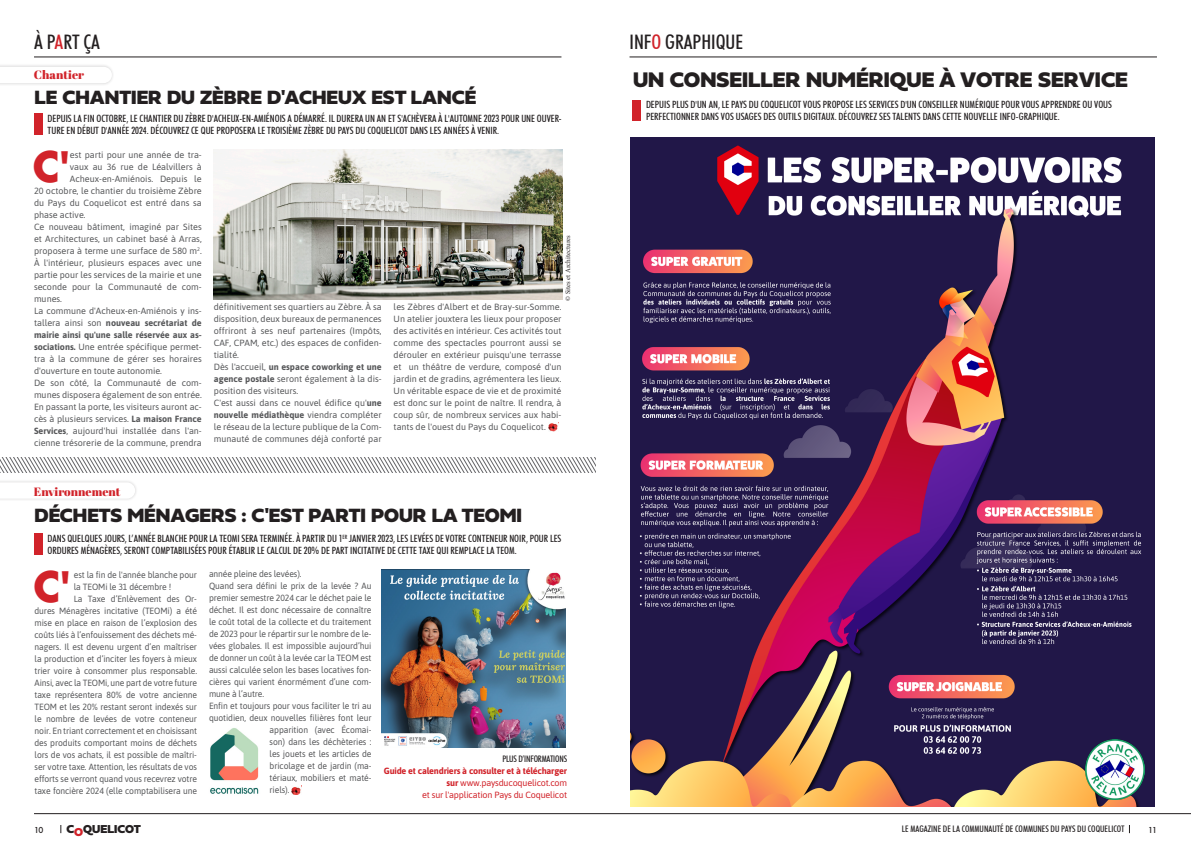
<style>
.page{position:relative;width:1191px;height:842px;background:#fff}
.page>*{position:absolute;margin:0;border:0;box-sizing:border-box;transform-origin:0 0}
.t1{font:700 40.8px "Futura";color:#d1232a}
.t2{font:22px "Fieldwork Geo Black";color:#231f20}
.t3{font:20px "Fieldwork Geo Black";color:#231f20}
.t4{font:500 condensed 20px "Futura BT";color:#231f20}
.t5{font:12px "Abril Fatface";color:#d1232a}
.t6{font:12px "Fieldwork Geo Black";color:#231f20}
.t7{font:500 condensed 10px/12px "Futura BT";color:#231f20}
.t8{font:9px/12px "Asap";color:#57585a;text-align:justify}
.t9{font:9px/12px "Asap";color:#57585a;text-align:justify;scale:.95 1}
.t10{font:700 9px/12px "Asap";letter-spacing:-.02em;color:#d1232a;text-align:right}
.t11{font:500 condensed 9px "Futura BT";color:#231f20}
.t12{font:9px "Asap";letter-spacing:-.02em;color:#d1232a}
.t13{font:500 condensed 9px "Futura BT";letter-spacing:-.02em;color:#231f20}
.t14{font:500 8px "Futura";color:#231f20}
.t15{font:7px "Minion Pro";letter-spacing:-.005em;color:#231f20}
.s1{color:#d1232a}
.s2{font-weight:700}
.s3{font-weight:400}
</style>
<div class="page">
<div style="left:0;top:64px;width:115px;height:22px;background:#231f20;opacity:.2"></div>
<svg style="left:0;top:67px;width:112px;height:16px"></svg>
<div style="left:0;top:479px;width:138px;height:22px;background:#f2f1f1"></div>
<svg style="left:0;top:482px;width:135px;height:17px"></svg>
<hr style="left:34px;top:57px;width:527px;height:1px;background:#231f20">
<hr style="left:629px;top:57px;width:528px;height:1px;background:#231f20">
<img style="left:210px;top:787px;width:49px;height:7px">
<svg style="left:292px;top:787px;width:9px;height:7px"></svg>
<svg style="left:0;top:457px;width:595px;height:16px"></svg>
<div style="left:35px;top:533px;width:8px;height:22px;background:#d1232a"></div>
<svg style="left:548px;top:423px;width:10px;height:8px"></svg>
<hr style="left:34px;top:813px;width:1157px;height:1px;background:#231f20">
<div style="left:35px;top:114px;width:8px;height:21px;background:#d1232a"></div>
<img style="left:382px;top:570px;width:184px;height:177px">
<img style="left:630px;top:137px;width:524px;height:670px">
<div style="left:632px;top:100px;width:8px;height:20px;background:#d1232a"></div>
<img style="left:214px;top:150px;width:348px;height:149px">
<img style="left:210px;top:728px;width:49px;height:53px">
<img style="left:1085px;top:740px;width:59px;height:59px">
<p class="t4" style="left:34px;top:30px;width:67px">À P<span class="s1">A</span>RT ÇA</p>
<p class="t4" style="left:629px;top:30px;width:115px">INF<span class="s1">O</span> GRAPHIQUE</p>
<p class="t5" style="left:34px;top:66px;width:52px">Chantier</p>
<p class="t3" style="left:35px;top:79px;width:443px">LE CHANTIER DU ZÈBRE D'ACHEUX EST LANCÉ</p>
<p class="t7" style="left:48px;top:112px;width:515px">DEPUIS LA FIN OCTOBRE, LE CHANTIER DU ZÈBRE D'ACHEUX-EN-AMIÉNOIS A DÉMARRÉ. IL DURERA UN AN ET S'ACHÈVERA À L'AUTOMNE 2023 POUR UNE OUVER-<br>TURE EN DÉBUT D'ANNÉE 2024. DÉCOUVREZ CE QUE PROPOSERA LE TROISIÈME ZÈBRE DU PAYS DU COQUELICOT DANS LES ANNÉES À VENIR.</p>
<p class="t1" style="left:32px;top:137px;width:39px">C'</p>
<p class="t8" style="left:70px;top:148px;width:133px">est parti pour une année de tra-</p>
<p class="t8" style="left:70px;top:160px;width:133px">vaux au 36 rue de Léalvillers à</p>
<p class="t8" style="left:70px;top:172px;width:133px">Acheux-en-Amiénois. Depuis le</p>
<p class="t8" style="left:34px;top:184px;width:169px">20 octobre, le chantier du troisième Zèbre</p>
<p class="t8" style="left:34px;top:196px;width:169px">du Pays du Coquelicot est entré dans sa</p>
<p class="t8" style="left:34px;top:208px;width:53px">phase active.</p>
<p class="t8" style="left:34px;top:220px;width:169px">Ce nouveau bâtiment, imaginé par Sites et Architectures, un cabinet basé à Arras, proposera à terme une surface de 580 m<sup>2</sup>.<br>À l'intérieur, plusieurs espaces avec une partie pour les services de la mairie et une seconde pour la Communauté de com&shy;munes.</p>
<p class="t8" style="left:34px;top:304px;width:169px">La commune d'Acheux-en-Amiénois y ins&shy;tallera ainsi son <span class="s2">nouveau secrétariat de mairie ainsi qu'une salle réservée aux as&shy;sociations.</span> Une entrée spécifique permet&shy;tra à la commune de gérer ses horaires d'ouverture en toute autonomie.</p>
<p class="t8" style="left:34px;top:376px;width:169px">De son côté, la Communauté de com&shy;munes disposera également de son entrée.<br>En passant la porte, les visiteurs auront ac&shy;cès à plusieurs services. <span class="s2">La maison France Services</span>, aujourd'hui installée dans l'an&shy;cienne trésorerie de la commune, prendra</p>
<p class="t8" style="left:214px;top:301px;width:169px">définitivement ses quartiers au Zèbre. À sa disposition, deux bureaux de permanences offriront à ses neuf partenaires (Impôts, CAF, CPAM, etc.) des espaces de confiden&shy;tialité.</p>
<p class="t8" style="left:214px;top:361px;width:169px">Dès l'accueil, <span class="s2">un espace coworking et une agence postale</span> seront également à la dis&shy;position des visiteurs.</p>
<p class="t8" style="left:214px;top:397px;width:169px">C'est aussi dans ce nouvel édifice qu'<span class="s2">une nouvelle médiathèque</span> viendra compléter le réseau de la lecture publique de la Com&shy;munauté de communes déjà conforté par</p>
<p class="t15" style="left:563px;top:301px;width:67px;rotate:-90deg">© Sites et Architectures</p>
<p class="t8" style="left:394px;top:301px;width:169px">les Zèbres d'Albert et de Bray-sur-Somme.<br>Un atelier jouxtera les lieux pour proposer des activités en intérieur. Ces activités tout comme des spectacles pourront aussi se dérouler en extérieur puisqu'une terrasse et un théâtre de verdure, composé d'un jardin et de gradins, agrémentera les lieux.</p>
<p class="t8" style="left:394px;top:385px;width:169px">Un véritable espace de vie et de proximité est donc sur le point de naître. Il rendra, à coup sûr, de nombreux services aux habi&shy;tants de l'ouest du Pays du Coquelicot.</p>
<p class="t5" style="left:34px;top:483px;width:88px">Environnement</p>
<p class="t3" style="left:35px;top:497px;width:489px">DÉCHETS MÉNAGERS : C'EST PARTI POUR LA TEOMI</p>
<p class="t7" style="left:48px;top:532px;width:515px">DANS QUELQUES JOURS, L’ANNÉE BLANCHE POUR LA TEOMI SERA TERMINÉE. À PARTIR DU 1<sup>ER</sup> JANVIER 2023, LES LEVÉES DE VOTRE CONTENEUR NOIR, POUR LES<br>ORDURES MÉNAGÈRES, SERONT COMPTABILISÉES POUR ÉTABLIR LE CALCUL DE 20% DE PART INCITATIVE DE CETTE TAXE QUI REMPLACE LA TEOM.</p>
<p class="t1" style="left:33px;top:557px;width:39px">C'</p>
<p class="t9" style="left:74px;top:568px;width:131px">est la fin de l'année blanche pour la TEOMi le 31 décembre !</p>
<p class="t9" style="left:209px;top:567px;width:99px">année pleine des levées).</p>
<p class="t9" style="left:209px;top:579px;width:172px">Quand sera défini le prix de la levée ? Au premier semestre 2024 car le déchet paie le déchet. Il est donc nécessaire de connaître le coût total de la collecte et du traitement de 2023 pour le répartir sur le nombre de le&shy;vées globales. Il est impossible aujourd’hui de donner un coût à la levée car la TEOM est aussi calculée selon les bases locatives fon&shy;cières qui varient énormément d’une com&shy;mune à l’autre.</p>
<p class="t9" style="left:209px;top:699px;width:172px">Enfin et toujours pour vous faciliter le tri au</p>
<p class="t9" style="left:209px;top:711px;width:172px">quotidien, deux nouvelles filières font leur</p>
<p class="t9" style="left:270px;top:723px;width:109px">apparition (avec Écomai-</p>
<p class="t9" style="left:270px;top:735px;width:109px">son) dans les déchèteries :</p>
<p class="t9" style="left:270px;top:747px;width:109px">les jouets et les articles de</p>
<p class="t9" style="left:270px;top:759px;width:109px">bricolage et de jardin (ma-</p>
<p class="t9" style="left:270px;top:771px;width:109px">tériaux, mobiliers et maté-</p>
<p class="t9" style="left:270px;top:783px;width:22px">riels).</p>
<p class="t9" style="left:35px;top:592px;width:172px;text-indent:39px">La Taxe d’Enlèvement des Or&shy;dures Ménagères incitative (TEOMi) a été mise en place en raison de l’explosion des coûts liés à l’enfouissement des déchets mé&shy;nagers. Il est devenu urgent d’en maîtriser la production et d’inciter les foyers à mieux trier voire à consommer plus responsable.<br>Ainsi, avec la TEOMi, une part de votre future taxe représentera 80% de votre ancienne TEOM et les 20% restant seront indexés sur le nombre de levées de votre conteneur noir. En triant correctement et en choisissant des produits comportant moins de déchets lors de vos achats, il est possible de maîtri&shy;ser votre taxe. Attention, les résultats de vos efforts se verront quand vous recevrez votre taxe foncière 2024 (elle comptabilisera une</p>
<p class="t13" style="left:502px;top:753px;width:66px">PLUS D’INFORMATIONS</p>
<p class="t10" style="left:384px;top:764px;width:185px">Guide et calendriers à consulter et à télécharger sur <span class="s3">www.paysducoquelicot.com</span></p>
<p class="t12" style="left:422px;top:789px;width:146px">et sur l'application Pays du Coquelicot</p>
<p class="t2" style="left:633px;top:60px;width:496px">UN CONSEILLER NUMÉRIQUE À VOTRE SERVICE</p>
<p class="t7" style="left:646px;top:98px;width:467px">DEPUIS PLUS D'UN AN, LE PAYS DU COQUELICOT VOUS PROPOSE LES SERVICES D'UN CONSEILLER NUMÉRIQUE POUR VOUS APPRENDRE OU VOUS<br>PERFECTIONNER DANS VOS USAGES DES OUTILS DIGITAUX. DÉCOUVREZ SES TALENTS DANS CETTE NOUVELLE INFO-GRAPHIQUE.</p>
<p class="t14" style="left:34px;top:824px;width:11px">10</p>
<h3 class="t6" style="left:66px;top:818px;width:76px">C<span class="s1">O</span>QUELICOT</h3>
<p class="t11" style="left:902px;top:823px;width:224px">LE MAGAZINE DE LA COMMUNAUTÉ DE COMMUNES DU PAYS DU COQUELICOT</p>
<p class="t14" style="left:1148px;top:824px;width:10px">11</p>
</div>
